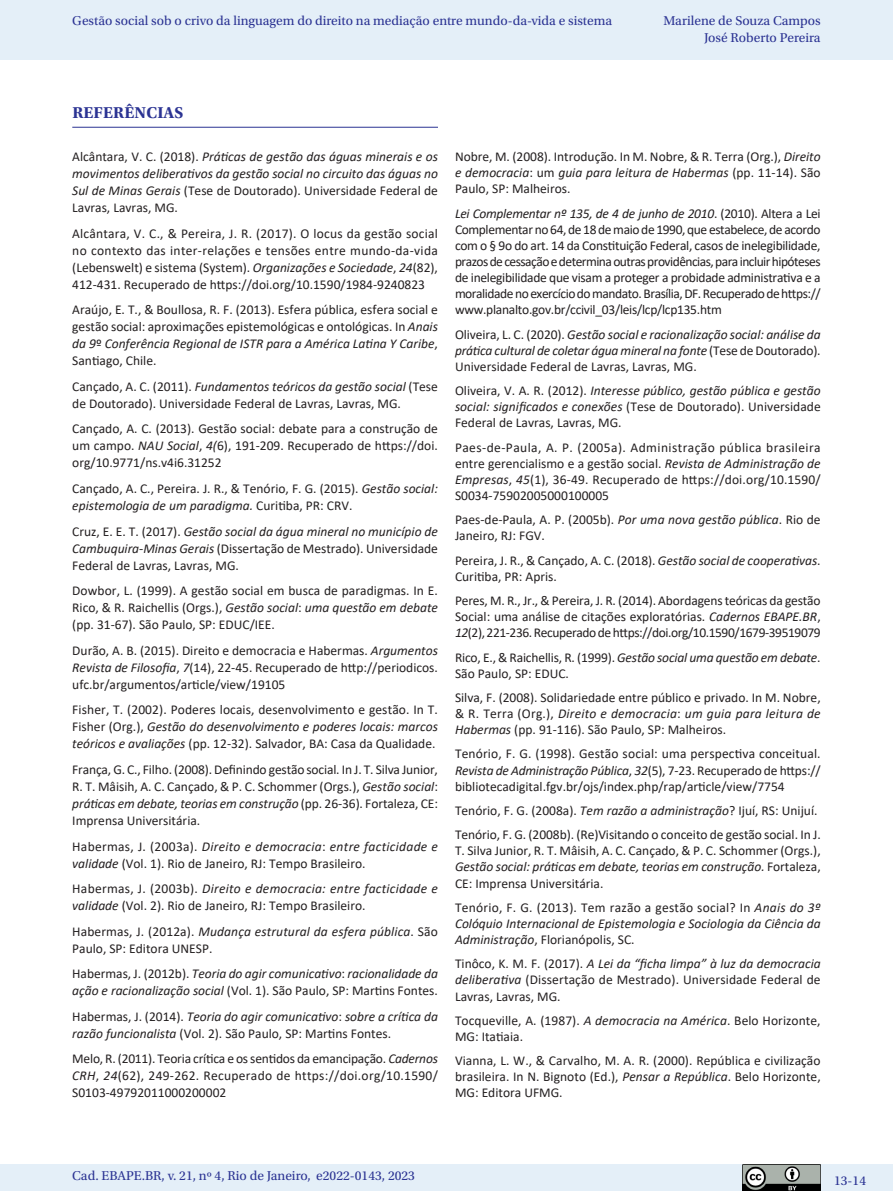
<style>
.page{position:relative;width:893px;height:1191px;background:#fff}
.page>*{position:absolute;margin:0;border:0;box-sizing:border-box;transform-origin:0 0}
._07_1_sub_1{font:700 16.5px "Utopia Std";letter-spacing:.01em;color:#2b3393}
.Referencias{font:13.5px/16.2px "Calibri";color:#231f20;text-align:justify}
.Referencias-2{font:italic 13.5px/17px "Calibri";color:#231f20;text-align:justify}
.t1{font:13.5px/16.5px "Utopia Std";color:#2b3393;text-align:right}
.s1{font-style:normal}
.s2{font-style:italic}
</style>
<div class="page">
<div style="left:0;top:0;width:893px;height:60px;background:#e4eff8"></div>
<div style="left:0;top:1164px;width:893px;height:27px;background:#e4eff8"></div>
<img style="left:743px;top:1164px;width:78px;height:27px">
<hr style="left:72px;top:127px;width:366px;height:1px;background:#2b3393">
<p class="t1" style="left:72px;top:13px;width:541px">Gestão social sob o crivo da linguagem do direito na mediação entre mundo-da-vida e sistema</p>
<p class="t1" style="left:663px;top:13px;width:159px">Marilene de Souza Campos<br>José Roberto Pereira</p>
<p class="_07_1_sub_1" style="left:72px;top:103px;width:113px">REFERÊNCIAS</p>
<p class="Referencias-2" style="left:72px;top:147px;width:367px"><span class="s1">Alcântara, V. C. (2018).</span> Práticas de gestão das águas minerais e os movimentos deliberativos da gestão social no circuito das águas no Sul de Minas Gerais <span class="s1">(Tese de Doutorado). Universidade Federal de Lavras, Lavras, MG.</span></p>
<p class="Referencias" style="left:72px;top:224px;width:367px;line-height:17px">Alcântara, V. C., &amp; Pereira, J. R. (2017). O locus da gestão social no contexto das inter-relações e tensões entre mundo-da-vida (Lebenswelt) e sistema (System). <span class="s2">Organizações e Sociedade</span>, <span class="s2">24</span>(82), 412-431. Recuperado de https://doi.org/10.1590/1984-9240823</p>
<p class="Referencias" style="left:72px;top:301px;width:367px;line-height:17px">Araújo, E. T., &amp; Boullosa, R. F. (2013). Esfera pública, esfera social e gestão social: aproximações epistemológicas e ontológicas. In <span class="s2">Anais da 9</span>º <span class="s2">Conferência Regional de ISTR para a América Latina Y Caribe</span>, Santiago, Chile.</p>
<p class="Referencias" style="left:72px;top:377px;width:367px;line-height:17px">Cançado, A. C. (2011). <span class="s2">Fundamentos teóricos da gestão social</span> (Tese de Doutorado). Universidade Federal de Lavras, Lavras, MG.</p>
<p class="Referencias" style="left:72px;top:420px;width:367px;line-height:17px">Cançado, A. C. (2013). Gestão social: debate para a construção de um campo. <span class="s2">NAU Social</span>, <span class="s2">4(</span>6), 191-209. Recuperado de https://doi. org/10.9771/ns.v4i6.31252</p>
<p class="Referencias" style="left:72px;top:479px;width:367px;line-height:17px">Cançado, A. C., Pereira. J. R., &amp; Tenório, F. G. (2015). <span class="s2">Gestão social: epistemologia de um paradigma.</span> Curitiba, PR: CRV.</p>
<p class="Referencias" style="left:72px;top:522px;width:367px;line-height:17px">Cruz, E. E. T. (2017). <span class="s2">Gestão social da água mineral no município de Cambuquira-Minas Gerais</span> (Dissertação de Mestrado). Universidade Federal de Lavras, Lavras, MG.</p>
<p class="Referencias" style="left:72px;top:582px;width:367px;line-height:17px">Dowbor, L. (1999). A gestão social em busca de paradigmas. In E.<br>Rico, &amp; R. Raichellis (Orgs.), <span class="s2">Gestão social</span>: <span class="s2">uma questão em debate </span>(pp. 31-67). São Paulo, SP: EDUC/IEE.</p>
<p class="Referencias" style="left:72px;top:641px;width:367px;line-height:17px">Durão, A. B. (2015). Direito e democracia e Habermas. <span class="s2">Argumentos Revista de Filosofia</span>, <span class="s2">7</span>(14), 22-45. Recuperado de http://periodicos. ufc.br/argumentos/article/view/19105</p>
<p class="Referencias" style="left:72px;top:701px;width:367px;line-height:17px">Fisher, T. (2002). Poderes locais, desenvolvimento e gestão. In T.<br>Fisher (Org.), <span class="s2">Gestão do desenvolvimento e poderes locais: marcos teóricos e avaliações</span> (pp. 12-32). Salvador, BA: Casa da Qualidade.</p>
<p class="Referencias" style="left:72px;top:760px;width:367px;line-height:17px">França, G. C., Filho. (2008). Definindo gestão social. In J. T. Silva Junior, R. T. Mâisih, A. C. Cançado, &amp; P. C. Schommer (Orgs.), <span class="s2">Gestão social</span>: <span class="s2">práticas em debate, teorias em construção</span> (pp. 26-36). Fortaleza, CE:<br>Imprensa Universitária.</p>
<p class="Referencias" style="left:72px;top:837px;width:367px;line-height:17px">Habermas, J. (2003a). <span class="s2">Direito e democracia</span>: <span class="s2">entre facticidade e validade</span> (Vol. 1). Rio de Janeiro, RJ: Tempo Brasileiro.</p>
<p class="Referencias" style="left:72px;top:879px;width:367px;line-height:17px">Habermas, J. (2003b). <span class="s2">Direito e democracia: entre facticidade e validade</span> (Vol. 2). Rio de Janeiro, RJ: Tempo Brasileiro.</p>
<p class="Referencias" style="left:72px;top:922px;width:367px;line-height:17px">Habermas, J. (2012a). <span class="s2">Mudança estrutural da esfera pública</span>. São<br>Paulo, SP: Editora UNESP.</p>
<p class="Referencias-2" style="left:72px;top:964px;width:367px"><span class="s1">Habermas, J. (2012b).</span> Teoria do agir comunicativo<span class="s1">:</span> racionalidade da ação e racionalização social <span class="s1">(Vol. 1). São Paulo, SP: Martins Fontes.</span></p>
<p class="Referencias-2" style="left:72px;top:1007px;width:367px"><span class="s1">Habermas, J. (2014).</span> Teoria do agir comunicativo<span class="s1">:</span> sobre a crítica da razão funcionalista <span class="s1">(Vol. 2). São Paulo, SP: Martins Fontes.</span></p>
<p class="Referencias" style="left:72px;top:1050px;width:367px;line-height:17px">Melo, R. (2011). Teoria crítica e os sentidos da emancipação. <span class="s2">Cadernos CRH</span>, <span class="s2">24</span>(62), 249-262. Recuperado de https://doi.org/10.1590/ S0103-49792011000200002</p>
<p class="Referencias" style="left:455px;top:148px;width:367px">Nobre, M. (2008). Introdução. In M. Nobre, &amp; R. Terra (Org.), <span class="s2">Direito e democracia</span>: um <span class="s2">guia para leitura de Habermas</span> (pp. 11-14). São Paulo, SP: Malheiros.</p>
<p class="Referencias" style="left:455px;top:205px;width:367px"><span class="s2">Lei Complementar nº 135, de 4 de junho de 2010</span>. (2010). Altera a Lei Complementar no 64, de 18 de maio de 1990, que estabelece, de acordo com o § 9o do art. 14 da Constituição Federal, casos de inelegibilidade, prazos de cessação e determina outras providências, para incluir hipóteses de inelegibilidade que visam a proteger a probidade administrativa e a moralidade no exercício do mandato. Brasília, DF. Recuperado de https:// www.planalto.gov.br/ccivil_03/leis/lcp/lcp135.htm</p>
<p class="Referencias-2" style="left:455px;top:325px;width:367px;line-height:16.2px"><span class="s1">Oliveira, L. C. (2020).</span> Gestão social e racionalização social: análise da prática cultural de coletar água mineral na fonte <span class="s1">(Tese de Doutorado).<br>Universidade Federal de Lavras, Lavras, MG.</span></p>
<p class="Referencias" style="left:455px;top:382px;width:367px">Oliveira, V. A. R. (2012). <span class="s2">Interesse público, gestão pública e gestão social: significados e conexões</span> (Tese de Doutorado). Universidade Federal de Lavras, Lavras, MG.</p>
<p class="Referencias" style="left:455px;top:439px;width:367px">Paes-de-Paula, A. P. (2005a). Administração pública brasileira entre gerencialismo e a gestão social. <span class="s2">Revista de Administração de Empresas</span>, <span class="s2">45</span>(1), 36-49. Recuperado de https://doi.org/10.1590/ S0034-75902005000100005</p>
<p class="Referencias" style="left:455px;top:511px;width:367px">Paes-de-Paula, A. P. (2005b). <span class="s2">Por uma nova gestão pública</span>. Rio de<br>Janeiro, RJ: FGV.</p>
<p class="Referencias" style="left:455px;top:552px;width:367px">Pereira, J. R., &amp; Cançado, A. C. (2018). <span class="s2">Gestão social de cooperativas</span>.<br>Curitiba, PR: Apris.</p>
<p class="Referencias" style="left:455px;top:592px;width:367px">Peres, M. R., Jr., &amp; Pereira, J. R. (2014). Abordagens teóricas da gestão Social: uma análise de citações exploratórias. <span class="s2">Cadernos EBAPE.BR</span>, <span class="s2">12</span>(2), 221-236. Recuperado de https://doi.org/10.1590/1679-39519079</p>
<p class="Referencias" style="left:455px;top:648px;width:367px">Rico, E., &amp; Raichellis, R. (1999). <span class="s2">Gestão social uma questão em debate</span>.<br>São Paulo, SP: EDUC.</p>
<p class="Referencias" style="left:455px;top:689px;width:367px">Silva, F. (2008). Solidariedade entre público e privado. In M. Nobre, &amp; R. Terra (Org.), <span class="s2">Direito e democracia</span>: <span class="s2">um guia para leitura de Habermas</span> (pp. 91-116). São Paulo, SP: Malheiros.</p>
<p class="Referencias" style="left:455px;top:745px;width:367px">Tenório, F. G. (1998). Gestão social: uma perspectiva conceitual.<br><span class="s2">Revista de Administração Pública</span>, <span class="s2">32</span>(5), 7-23. Recuperado de https:// bibliotecadigital.fgv.br/ojs/index.php/rap/article/view/7754</p>
<p class="Referencias" style="left:455px;top:802px;width:364px">Tenório, F. G. (2008a). <span class="s2">Tem razão a administração</span>? Ijuí, RS: Unijuí.</p>
<p class="Referencias" style="left:455px;top:826px;width:367px">Tenório, F. G. (2008b). (Re)Visitando o conceito de gestão social. In J.<br>T. Silva Junior, R. T. Mâisih, A. C. Cançado, &amp; P. C. Schommer (Orgs.), <span class="s2">Gestão social: práticas em debate, teorias em construção.</span> Fortaleza, CE: Imprensa Universitária.</p>
<p class="Referencias-2" style="left:455px;top:898px;width:367px;line-height:16.2px"><span class="s1">Tenório, F. G. (2013). Tem razão a gestão social? In</span> Anais do 3º Colóquio Internacional de Epistemologia e Sociologia da Ciência da Administração<span class="s1">, Florianópolis, SC.</span></p>
<p class="Referencias" style="left:455px;top:955px;width:367px">Tinôco, K. M. F. (2017). <span class="s2">A Lei da “ficha limpa” à luz da democracia deliberativa</span> (Dissertação de Mestrado). Universidade Federal de Lavras, Lavras, MG.</p>
<p class="Referencias" style="left:455px;top:1011px;width:367px">Tocqueville, A. (1987). <span class="s2">A democracia na América</span>. Belo Horizonte,<br>MG: Itatiaia.</p>
<p class="Referencias" style="left:455px;top:1052px;width:367px">Vianna, L. W., &amp; Carvalho, M. A. R. (2000). República e civilização brasileira. In N. Bignoto (Ed.), <span class="s2">Pensar a República</span>. Belo Horizonte, MG: Editora UFMG.</p>
<p class="t1" style="left:72px;top:1167px;width:344px">Cad. EBAPE.BR, v. 21, nº 4, Rio de Janeiro, e2022-0143, 2023</p>
<p class="t1" style="left:834px;top:1172px;width:33px">13-14</p>
</div>
